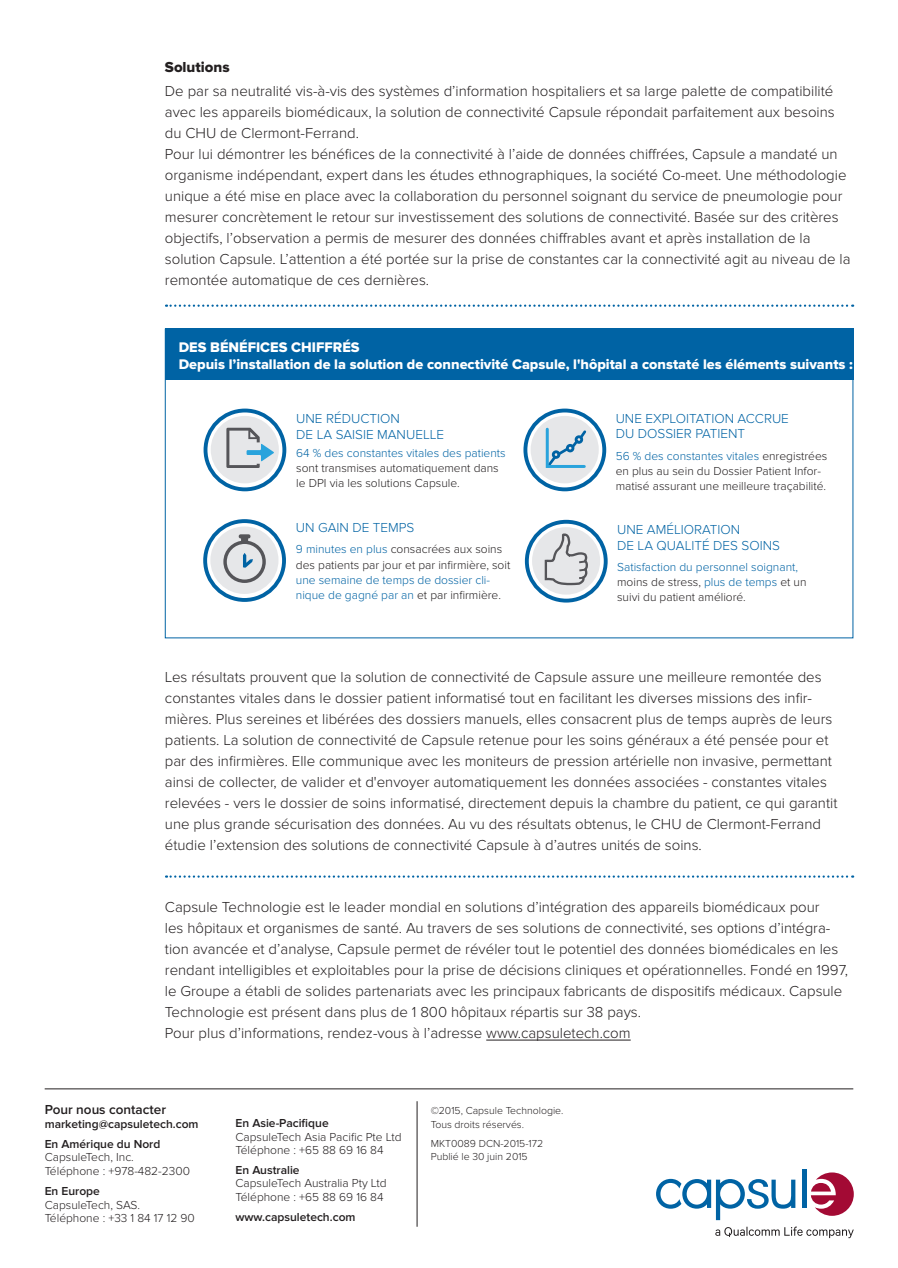
<style>
.page{position:relative;width:898px;height:1268px;background:#fff}
.page>*{position:absolute;margin:0;border:0;box-sizing:border-box;transform-origin:0 0}
.t1{font:300 15px/21px "Proxima Nova";color:#231f20}
.t2{font:15px "Proxima Nova Extrabld";color:#231f20}
.t3{font:14.4px "Proxima Nova Extrabld";color:#fff}
.t4{font:300 13.5px/15.8px "Proxima Nova";color:#0063a4}
.t5{font:600 13.5px "Proxima Nova";color:#231f20}
.t6{font:300 12px/15.1px "Proxima Nova";color:#231f20}
.t7{font:600 12px "Proxima Nova";color:#231f20}
.t8{font:300 12px/15.1px "Proxima Nova";color:#0063a4}
.t9{font:300 10.5px/13.5px "Proxima Nova";color:#231f20}
.s1{color:#0063a4}
.s2{color:#231f20}
</style>
<div class="page">
<svg style="left:166px;top:304px;width:686px;height:3px"></svg>
<svg style="left:166px;top:875px;width:686px;height:2px"></svg>
<div style="left:523px;top:408px;width:83px;height:83px;border:4px solid #0063a4;border-radius:50%"></div>
<div style="left:530px;top:416px;width:68px;height:67px;background:#e6e7e9;border-radius:50%"></div>
<svg style="left:545px;top:427px;width:42px;height:41px"></svg>
<div style="left:524px;top:519px;width:83px;height:83px;border:4px solid #0063a4;border-radius:50%"></div>
<div style="left:532px;top:527px;width:68px;height:67px;background:#e6e7e9;border-radius:50%"></div>
<svg style="left:543px;top:532px;width:46px;height:54px"></svg>
<div style="left:203px;top:519px;width:83px;height:82px;border:4px solid #0063a4;border-radius:50%"></div>
<div style="left:210px;top:526px;width:68px;height:68px;background:#e6e7e9;border-radius:50%"></div>
<div style="left:223px;top:540px;width:43px;height:43px;border:3px solid #555559;border-radius:50%"></div>
<svg style="left:243px;top:553px;width:10px;height:14px"></svg>
<svg style="left:238px;top:534px;width:12px;height:8px"></svg>
<div style="left:203px;top:408px;width:83px;height:83px;border:4px solid #0063a4;border-radius:50%"></div>
<div style="left:211px;top:416px;width:68px;height:67px;background:#e6e7e9;border-radius:50%"></div>
<svg style="left:226px;top:427px;width:48px;height:41px"></svg>
<div style="left:165px;top:328px;width:688px;height:51px;background:#0063a4"></div>
<hr style="left:486px;top:1039px;width:144px;height:1px;background:#231f20">
<hr style="left:45px;top:1088px;width:808px;height:1px;background:#231f20">
<hr style="left:416px;top:1100px;width:1px;height:126px;background:#231f20">
<svg style="left:656px;top:1178px;width:139px;height:41px"></svg>
<svg style="left:802px;top:1169px;width:3px;height:38px"></svg>
<svg style="left:810px;top:1172px;width:43px;height:43px"></svg>
<svg style="left:715px;top:1226px;width:138px;height:11px"></svg>
<p class="t2" style="left:165px;top:59px;width:66px">Solutions</p>
<p class="t1" style="left:165px;top:80px;width:671px;text-align:justify">De par sa neutralité vis-à-vis des systèmes d’information hospitaliers et sa large palette de compatibilité avec les appareils biomédicaux, la solution de connectivité Capsule répondait parfaitement aux besoins du CHU de Clermont-Ferrand.</p>
<p class="t1" style="left:165px;top:143px;width:686px">Pour lui démontrer les bénéfices de la connectivité à l’aide de données chiffrées, Capsule a mandaté un organisme indépendant, expert dans les études ethnographiques, la société Co-meet. Une méthodologie unique a été mise en place avec la collaboration du personnel soignant du service de pneumologie pour mesurer concrètement le retour sur investissement des solutions de connectivité. Basée sur des critères objectifs, l’observation a permis de mesurer des données chiffrables avant et après installation de la solution Capsule. L’attention a été portée sur la prise de constantes car la connectivité agit au niveau de la remontée automatique de ces dernières.</p>
<p class="t3" style="left:179px;top:338px;width:182px">DES BÉNÉFICES CHIFFRÉS</p>
<p class="t3" style="left:179px;top:356px;width:675px">Depuis l’installation de la solution de connectivité Capsule, l'hôpital a constaté les éléments suivants :</p>
<p class="t4" style="left:296px;top:411px;width:105px">UNE RÉDUCTION</p>
<p class="t4" style="left:296px;top:426px;width:149px">DE LA SAISIE MANUELLE</p>
<p class="t6" style="left:296px;top:445px;width:211px"><span class="s1">64 % des constantes vitales des patients </span>sont transmises automatiquement dans le DPI via les solutions Capsule.</p>
<p class="t4" style="left:296px;top:520px;width:120px">UN GAIN DE TEMPS</p>
<p class="t6" style="left:296px;top:542px;width:216px"><span class="s1">9 minutes en plus</span> consacrées aux soins des patients par jour et par infirmière, soit <span class="s1">une semaine de temps de dossier cli&shy;nique de gagné par an</span> et par infirmière.</p>
<p class="t4" style="left:615px;top:410px;width:175px">UNE EXPLOITATION ACCRUE<br>DU DOSSIER PATIENT</p>
<p class="t6" style="left:615px;top:448px;width:213px"><span class="s1">56 % des constantes vitales</span> enregistrées en plus au sein du Dossier Patient Infor&shy;matisé assurant une meilleure traçabilité.</p>
<p class="t4" style="left:617px;top:521px;width:164px">UNE AMÉLIORATION<br>DE LA QUALITÉ DES SOINS</p>
<p class="t8" style="left:617px;top:559px;width:191px">Satisfaction du personnel soignant, <span class="s2">moins de stress,</span> plus de temps <span class="s2">et un suivi du patient amélioré.</span></p>
<p class="t1" style="left:165px;top:666px;width:674px">Les résultats prouvent que la solution de connectivité de Capsule assure une meilleure remontée des constantes vitales dans le dossier patient informatisé tout en facilitant les diverses missions des infir&shy;mières. Plus sereines et libérées des dossiers manuels, elles consacrent plus de temps auprès de leurs patients. La solution de connectivité de Capsule retenue pour les soins généraux a été pensée pour et par des infirmières. Elle communique avec les moniteurs de pression artérielle non invasive, permettant ainsi de collecter, de valider et d'envoyer automatiquement les données associées - constantes vitales relevées - vers le dossier de soins informatisé, directement depuis la chambre du patient, ce qui garantit une plus grande sécurisation des données. Au vu des résultats obtenus, le CHU de Clermont-Ferrand étudie l’extension des solutions de connectivité Capsule à d’autres unités de soins.</p>
<p class="t1" style="left:165px;top:896px;width:684px">Capsule Technologie est le leader mondial en solutions d’intégration des appareils biomédicaux pour<br>les hôpitaux et organismes de santé. Au travers de ses solutions de connectivité, ses options d’intégra&shy;tion avancée et d’analyse, Capsule permet de révéler tout le potentiel des données biomédicales en les rendant intelligibles et exploitables pour la prise de décisions cliniques et opérationnelles. Fondé en 1997, le Groupe a établi de solides partenariats avec les principaux fabricants de dispositifs médicaux. Capsule Technologie est présent dans plus de 1 800 hôpitaux répartis sur 38 pays.</p>
<p class="t1" style="left:165px;top:1022px;width:467px">Pour plus d’informations, rendez-vous à l’adresse www.capsuletech.com</p>
<p class="t5" style="left:45px;top:1101px;width:123px">Pour nous contacter</p>
<p class="t7" style="left:45px;top:1117px;width:155px">marketing@capsuletech.com</p>
<p class="t7" style="left:45px;top:1136px;width:117px">En Amérique du Nord</p>
<p class="t6" style="left:45px;top:1149px;width:91px">CapsuleTech, Inc.</p>
<p class="t6" style="left:45px;top:1163px;width:147px">Téléphone : +978-482-2300</p>
<p class="t7" style="left:45px;top:1183px;width:57px">En Europe</p>
<p class="t6" style="left:45px;top:1196px;width:97px">CapsuleTech, SAS.</p>
<p class="t6" style="left:45px;top:1210px;width:152px">Téléphone : +33 1 84 17 12 90</p>
<p class="t7" style="left:235px;top:1116px;width:95px">En Asie-Pacifique</p>
<p class="t6" style="left:235px;top:1129px;width:168px">CapsuleTech Asia Pacific Pte Ltd</p>
<p class="t6" style="left:235px;top:1142px;width:149px">Téléphone : +65 88 69 16 84</p>
<p class="t7" style="left:235px;top:1162px;width:66px">En Australie</p>
<p class="t6" style="left:235px;top:1176px;width:153px;line-height:13.5px">CapsuleTech Australia Pty Ltd<br>Téléphone : +65 88 69 16 84</p>
<p class="t7" style="left:235px;top:1209px;width:121px">www.capsuletech.com</p>
<p class="t9" style="left:430px;top:1103px;width:134px">©2015, Capsule Technologie.<br>Tous droits réservés.</p>
<p class="t9" style="left:430px;top:1136px;width:114px">MKT0089 DCN-2015-172</p>
<p class="t9" style="left:430px;top:1149px;width:98px">Publié le 30 juin 2015</p>
</div>
